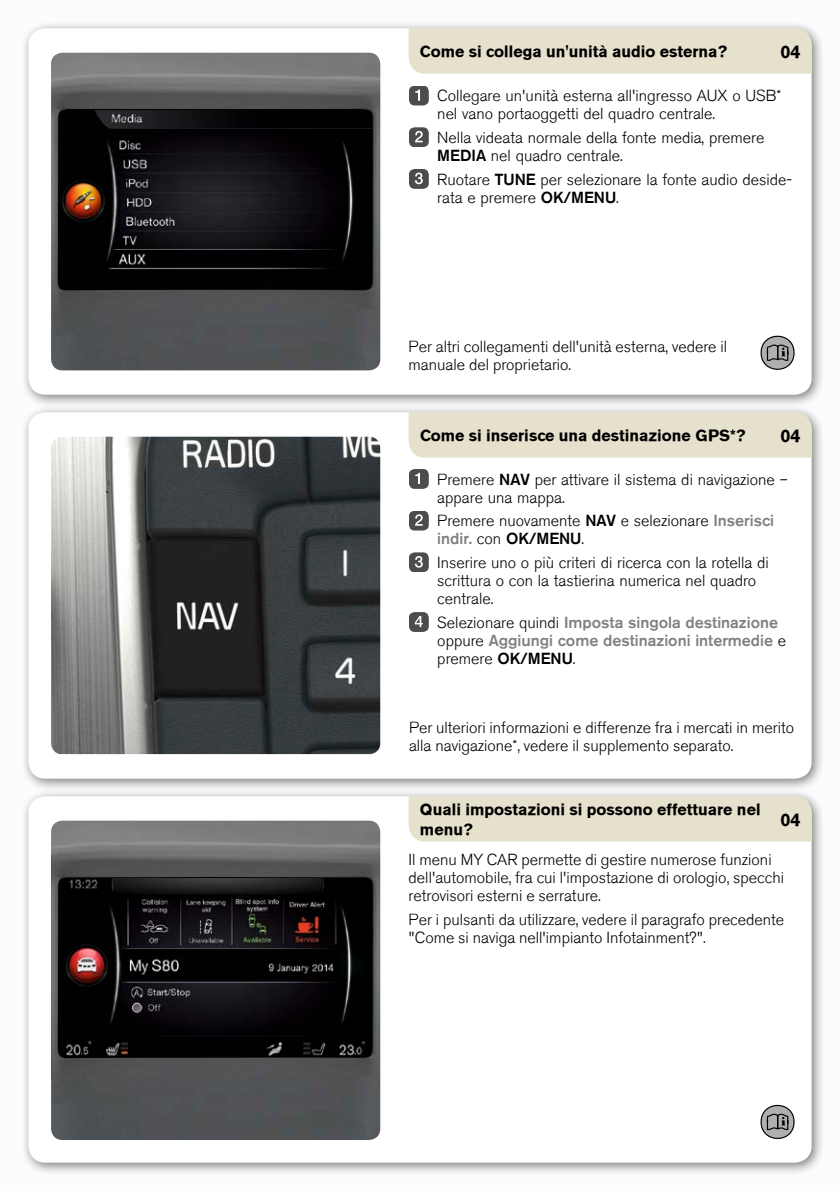
<style>
.page{position:relative;width:840px;height:1191px;background:#fff}
.page>*{position:absolute;margin:0;border:0;box-sizing:border-box;transform-origin:0 0}
.t1{font:700 18px "Volvo Sans";color:#000}
.t2{font:300 16px/18px "Volvo Sans";color:#000}
.t3{font:700 16px/19.2px "Volvo Sans";color:#000}
.t4{font:300 16px/18px "Volvo Sans";color:#808180}
.s1{font-style:inherit}
.s2{color:#808180}
.s3{color:#000}
</style>
<div class="page">
<div style="left:20px;top:20px;width:804px;height:388px;background:#000;opacity:.5"></div>
<div style="left:28px;top:28px;width:783px;height:367px;background:#fff;border-radius:17px"></div>
<div style="left:20px;top:404px;width:804px;height:388px;background:#000;opacity:.5"></div>
<div style="left:28px;top:412px;width:783px;height:366px;background:#fff;border-radius:17px"></div>
<div style="left:20px;top:788px;width:804px;height:388px;background:#000;opacity:.5"></div>
<div style="left:28px;top:796px;width:783px;height:366px;background:#fff;border-radius:17px"></div>
<div style="left:408px;top:28px;width:403px;height:46px;background:#e5e1cc"></div>
<div style="left:408px;top:412px;width:403px;height:46px;background:#e5e1cc"></div>
<img style="left:51px;top:437px;width:329px;height:317px">
<img style="left:51px;top:53px;width:329px;height:317px">
<hr style="left:66px;top:109px;width:296px;height:1px;background:#000">
<div style="left:408px;top:796px;width:403px;height:45px;background:#e5e1cc"></div>
<img style="left:51px;top:820px;width:329px;height:320px">
<svg style="left:66px;top:877px;width:296px;height:1px"></svg>
<svg style="left:409px;top:86px;width:19px;height:19px"></svg>
<svg style="left:409px;top:127px;width:19px;height:20px"></svg>
<svg style="left:409px;top:169px;width:19px;height:20px"></svg>
<svg style="left:409px;top:469px;width:19px;height:20px"></svg>
<svg style="left:409px;top:511px;width:19px;height:19px"></svg>
<svg style="left:409px;top:552px;width:19px;height:20px"></svg>
<svg style="left:409px;top:612px;width:19px;height:20px"></svg>
<svg style="left:760px;top:1104px;width:34px;height:35px"></svg>
<svg style="left:760px;top:336px;width:34px;height:34px"></svg>
<p class="t3" style="left:420px;top:42px;width:308px">Come si collega un'unità audio esterna?</p>
<p class="t1" style="left:780px;top:41px;width:22px">04</p>
<p class="t2" style="left:437px;top:87px;width:345px">Collegare un'unità esterna all'ingresso AUX o USB* nel vano portaoggetti del quadro centrale.</p>
<p class="t2" style="left:437px;top:129px;width:328px">Nella videata normale della fonte media, premere<br><span class="s1">MEDIA</span> nel quadro centrale.</p>
<p class="t2" style="left:437px;top:170px;width:356px">Ruotare <span class="s1">TUNE</span> per selezionare la fonte audio deside&shy;rata e premere <span class="s1">OK/MENU</span>.</p>
<p class="t2" style="left:408px;top:338px;width:320px">Per altri collegamenti dell'unità esterna, vedere il manuale del proprietario.</p>
<p class="t1" style="left:780px;top:425px;width:22px">04</p>
<p class="t3" style="left:420px;top:426px;width:327px">Come si inserisce una destinazione GPS*?</p>
<p class="t2" style="left:437px;top:470px;width:352px">Premere <span class="s1">NAV</span> per attivare il sistema di navigazione – appare una mappa.</p>
<p class="t2" style="left:437px;top:512px;width:338px">Premere nuovamente <span class="s1">NAV</span> e selezionare <span class="s2">Inserisci indir.</span> con <span class="s1">OK/MENU</span>.</p>
<p class="t2" style="left:437px;top:553px;width:333px">Inserire uno o più criteri di ricerca con la rotella di scrittura o con la tastierina numerica nel quadro centrale.</p>
<p class="t4" style="left:437px;top:613px;width:350px"><span class="s3">Selezionare quindi</span> Imposta singola destinazione <span class="s3">oppure</span> Aggiungi come destinazioni intermedie <span class="s3">e premere</span> <span class="s3">OK/MENU</span><span class="s3">.</span></p>
<p class="t2" style="left:409px;top:719px;width:386px">Per ulteriori informazioni e differenze fra i mercati in merito alla navigazione*, vedere il supplemento separato.</p>
<p class="t3" style="left:420px;top:800px;width:342px">Quali impostazioni si possono effettuare nel menu?</p>
<p class="t2" style="left:408px;top:850px;width:377px">Il menu MY CAR permette di gestire numerose funzioni dell'automobile, fra cui l'impostazione di orologio, specchi retrovisori esterni e serrature.</p>
<p class="t2" style="left:408px;top:910px;width:377px">Per i pulsanti da utilizzare, vedere il paragrafo precedente "Come si naviga nell'impianto Infotainment?".</p>
<p class="t1" style="left:780px;top:809px;width:22px">04</p>
</div>
